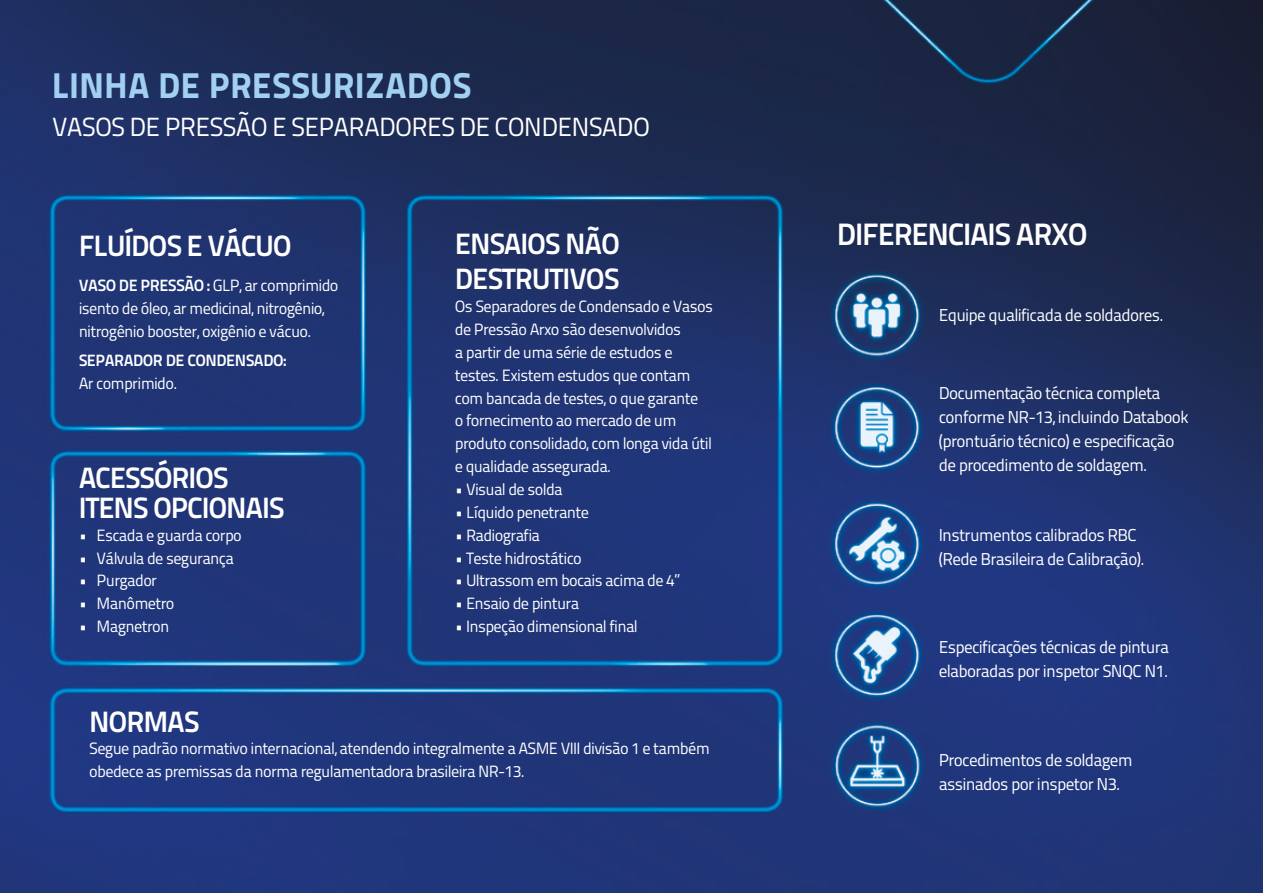
<style>
.page{position:relative;width:1263px;height:893px;background:#fff}
.page>*{position:absolute;margin:0;border:0;box-sizing:border-box;transform-origin:0 0}
.t1{font:35.85px "Titillium Maps 29 L 999 wt";color:#a2d0f1}
.t2{font:30.9px "Titillium Maps 29 L 800 wt";letter-spacing:-.04em;color:#fff}
.t3{font:29.4px/35.2px "Titillium Maps 29 L 800 wt";letter-spacing:-.04em;color:#fff}
.t4{font:26.25px "Titillium Maps 29 L 400 wt";letter-spacing:-.03em;color:#fff}
.t5{font:17.1px/24px "Titillium Maps 29 L 400 wt";letter-spacing:-.04em;color:#fff}
.t6{font:16.35px/22.8px "Titillium Maps 29 L 400 wt";letter-spacing:-.04em;color:#fff}
.t7{font:16.35px "Titillium Maps 29 L 800 wt";letter-spacing:-.03em;color:#fff}
.s1{font-family:"Titillium Maps 29 L 800 wt"}
</style>
<div class="page">
<img style="left:0;top:0;width:1263px;height:893px">
<h1 class="t1" style="left:52px;top:57px;width:421px">LINHA DE PRESSURIZADOS</h1>
<h3 class="t4" style="left:52px;top:107px;width:599px">VASOS DE PRESSÃO E SEPARADORES DE CONDENSADO</h3>
<h3 class="t3" style="left:79px;top:227px;width:215px">FLUÍDOS E VÁCUO</h3>
<p class="t6" style="left:79px;top:273px;width:261px"><span class="s1">VASO DE PRESSÃO :</span> GLP, ar comprimido isento de óleo, ar medicinal, nitrogênio, nitrogênio booster, oxigênio e vácuo.</p>
<p class="t7" style="left:79px;top:348px;width:209px">SEPARADOR DE CONDENSADO:</p>
<p class="t6" style="left:79px;top:371px;width:100px">Ar comprimido.</p>
<h3 class="t3" style="left:79px;top:462px;width:207px;line-height:29.4px">ACESSÓRIOS<br>ITENS OPCIONAIS</h3>
<p class="t6" style="left:79px;top:523px;width:165px">• Escada e guarda corpo</p>
<p class="t6" style="left:79px;top:545px;width:157px">• Válvula de segurança</p>
<p class="t6" style="left:79px;top:568px;width:80px">• Purgador</p>
<p class="t6" style="left:79px;top:591px;width:97px">• Manômetro</p>
<p class="t6" style="left:79px;top:614px;width:92px">• Magnetron</p>
<h3 class="t3" style="left:455px;top:224px;width:167px">ENSAIOS NÃO<br>DESTRUTIVOS</h3>
<p class="t6" style="left:455px;top:294px;width:260px">Os Separadores de Condensado e Vasos de Pressão Arxo são desenvolvidos<br>a partir de uma série de estudos e testes. Existem estudos que contam com bancada de testes, o que garante<br>o fornecimento ao mercado de um produto consolidado, com longa vida útil e qualidade assegurada.</p>
<p class="t6" style="left:455px;top:477px;width:109px">• Visual de solda</p>
<p class="t6" style="left:455px;top:500px;width:136px">• Líquido penetrante</p>
<p class="t6" style="left:455px;top:523px;width:87px">• Radiografia</p>
<p class="t6" style="left:455px;top:546px;width:128px">• Teste hidrostático</p>
<p class="t6" style="left:455px;top:568px;width:227px">• Ultrassom em bocais acima de 4”</p>
<p class="t6" style="left:455px;top:591px;width:126px">• Ensaio de pintura</p>
<p class="t6" style="left:455px;top:614px;width:184px">• Inspeção dimensional final</p>
<h3 class="t3" style="left:89px;top:702px;width:112px">NORMAS</h3>
<p class="t6" style="left:89px;top:736px;width:622px">Segue padrão normativo internacional, atendendo integralmente a ASME VIII divisão 1 e também obedece as premissas da norma regulamentadora brasileira NR-13.</p>
<h2 class="t2" style="left:837px;top:211px;width:252px">DIFERENCIAIS ARXO</h2>
<p class="t5" style="left:939px;top:302px;width:227px">Equipe qualificada de soldadores.</p>
<p class="t5" style="left:939px;top:380px;width:251px">Documentação técnica completa conforme NR-13, incluindo Databook (prontuário técnico) e especificação de procedimento de soldagem.</p>
<p class="t5" style="left:939px;top:522px;width:207px">Instrumentos calibrados RBC (Rede Brasileira de Calibração).</p>
<p class="t5" style="left:939px;top:634px;width:232px">Especificações técnicas de pintura elaboradas por inspetor SNQC N1.</p>
<p class="t5" style="left:939px;top:747px;width:196px">Procedimentos de soldagem assinados por inspetor N3.</p>
</div>
